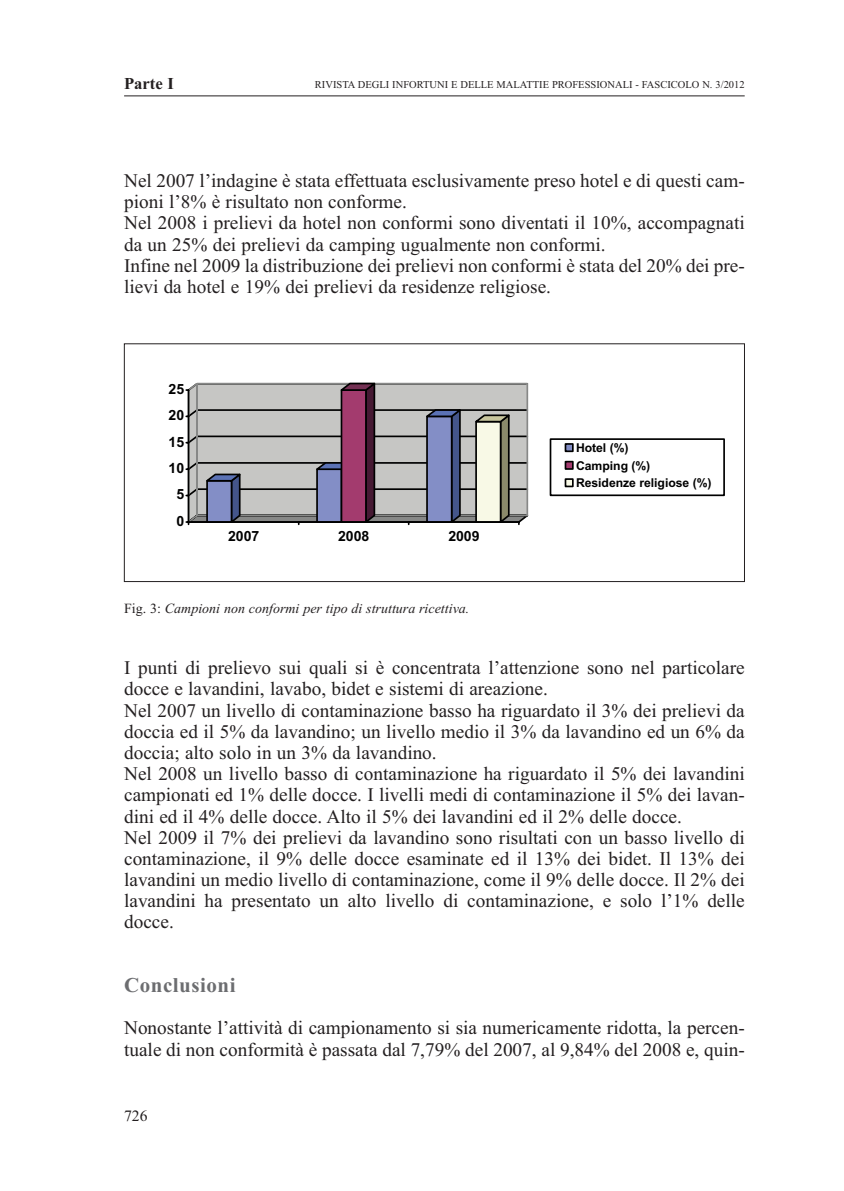
<style>
.page{position:relative;width:844px;height:1191px;background:#fff}
.page>*{position:absolute;margin:0;border:0;box-sizing:border-box;transform-origin:0 0}
.t1{font:21px "Times New Roman PS HAIAAF";letter-spacing:.025em;color:#6c6d70}
.t2{font:19.25px/21.2px "Times New Rom HAIAAH";color:#231f20}
.t3{font:16.62px "Times New Roman PS HAIAAF";color:#231f20}
.t4{font:15.75px "Times New Rom HAIAAH";color:#231f20}
.t5{font:14.17px "Arial Bo HAIAAG";color:#000}
.t6{font:14.17px "Arial Bo HAIAAJ";letter-spacing:-.005em;color:#000}
.t7{font:14px "Times New Roman PS It HAIAAE";color:#231f20}
.t8{font:12.25px/17.5px "Arial Bo HAIAAJ";letter-spacing:-.005em;color:#000}
.t9{font:12.25px "Arial Bo HAIAAG";color:#000}
.t10{font:10.5px "Times New Rom HAIAAH";color:#231f20}
.s1{font-family:"Arial Bo HAIAAJ"}
.s2{font-family:"Arial Bo HAIAAG"}
.s3{font-family:"Times New Rom HAIAAH"}
</style>
<div class="page">
<hr style="left:124px;top:96px;width:620px;height:1px;background:#231f20">
<svg style="left:188px;top:382px;width:339px;height:142px;background:#9f99a1"></svg>
<div style="left:549px;top:438px;width:175px;height:58px;border:2px solid #000"></div>
<div style="left:565px;top:444px;width:7px;height:7px;background:#838ec6"></div>
<div style="left:564px;top:443px;width:9px;height:9px;border:2px solid #000"></div>
<div style="left:565px;top:461px;width:7px;height:8px;background:#a33b6e"></div>
<div style="left:564px;top:461px;width:9px;height:9px;border:2px solid #000"></div>
<div style="left:565px;top:479px;width:7px;height:7px;background:#f8f9e6"></div>
<div style="left:564px;top:478px;width:9px;height:9px;border:2px solid #000"></div>
<div style="left:124px;top:343px;width:620px;height:239px;border:1px solid #231f20"></div>
<p class="t3" style="left:124px;top:78px;width:51px">Parte I</p>
<p class="t10" style="left:315px;top:81px;width:431px">RIVISTA DEGLI INFORTUNI E DELLE MALATTIE PROFESSIONALI - FASCICOLO N. 3/2012</p>
<p class="t2" style="left:124px;top:172px;width:622px">Nel 2007 l’indagine è stata effettuata esclusivamente preso hotel e di questi cam&shy;pioni l’8% è risultato non conforme.<br>Nel 2008 i prelievi da hotel non conformi sono diventati il 10%, accompagnati da un 25% dei prelievi da camping ugualmente non conformi.<br>Infine nel 2009 la distribuzione dei prelievi non conformi è stata del 20% dei pre&shy;lievi da hotel e 19% dei prelievi da residenze religiose.</p>
<p class="t5" style="left:168px;top:384px;width:17px">25</p>
<p class="t5" style="left:168px;top:410px;width:17px">2<span class="s1">0</span></p>
<p class="t5" style="left:168px;top:436px;width:17px">15</p>
<p class="t5" style="left:168px;top:463px;width:17px">1<span class="s1">0</span></p>
<p class="t5" style="left:176px;top:489px;width:9px">5</p>
<p class="t6" style="left:176px;top:516px;width:9px">0</p>
<p class="t5" style="left:228px;top:531px;width:33px">2<span class="s1">00</span>7</p>
<p class="t6" style="left:338px;top:531px;width:33px"><span class="s2">2</span>008</p>
<p class="t6" style="left:448px;top:531px;width:33px"><span class="s2">2</span>009</p>
<p class="t7" style="left:124px;top:603px;width:347px"><span class="s3">Fig. 3:</span> Campioni non conformi per tipo di struttura ricettiva.</p>
<p class="t9" style="left:576px;top:443px;width:54px">Ho<span class="s1">te</span>l (<span class="s1">%</span>)</p>
<p class="t8" style="left:576px;top:458px;width:137px">C<span class="s2">a</span>mpin<span class="s2">g (</span>%<span class="s2">)<br>R</span>esiden<span class="s2">z</span>e re<span class="s2">l</span>i<span class="s2">g</span>i<span class="s2">o</span>se <span class="s2">(</span>%<span class="s2">)</span></p>
<p class="t2" style="left:124px;top:659px;width:622px">I punti di prelievo sui quali si è concentrata l’attenzione sono nel particolare docce e lavandini, lavabo, bidet e sistemi di areazione.<br>Nel 2007 un livello di contaminazione basso ha riguardato il 3% dei prelievi da doccia ed il 5% da lavandino; un livello medio il 3% da lavandino ed un 6% da doccia; alto solo in un 3% da lavandino.<br>Nel 2008 un livello basso di contaminazione ha riguardato il 5% dei lavandini campionati ed 1% delle docce. I livelli medi di contaminazione il 5% dei lavan&shy;dini ed il 4% delle docce. Alto il 5% dei lavandini ed il 2% delle docce.<br>Nel 2009 il 7% dei prelievi da lavandino sono risultati con un basso livello di contaminazione, il 9% delle docce esaminate ed il 13% dei bidet. Il 13% dei lavandini un medio livello di contaminazione, come il 9% delle docce. Il 2% dei lavandini ha presentato un alto livello di contaminazione, e solo l’1% delle docce.</p>
<p class="t1" style="left:124px;top:978px;width:113px">Conclusioni</p>
<p class="t2" style="left:124px;top:1019px;width:622px">Nonostante l’attività di campionamento si sia numericamente ridotta, la percen&shy;tuale di non conformità è passata dal 7,79% del 2007, al 9,84% del 2008 e, quin-</p>
<p class="t4" style="left:124px;top:1109px;width:25px">726</p>
</div>
